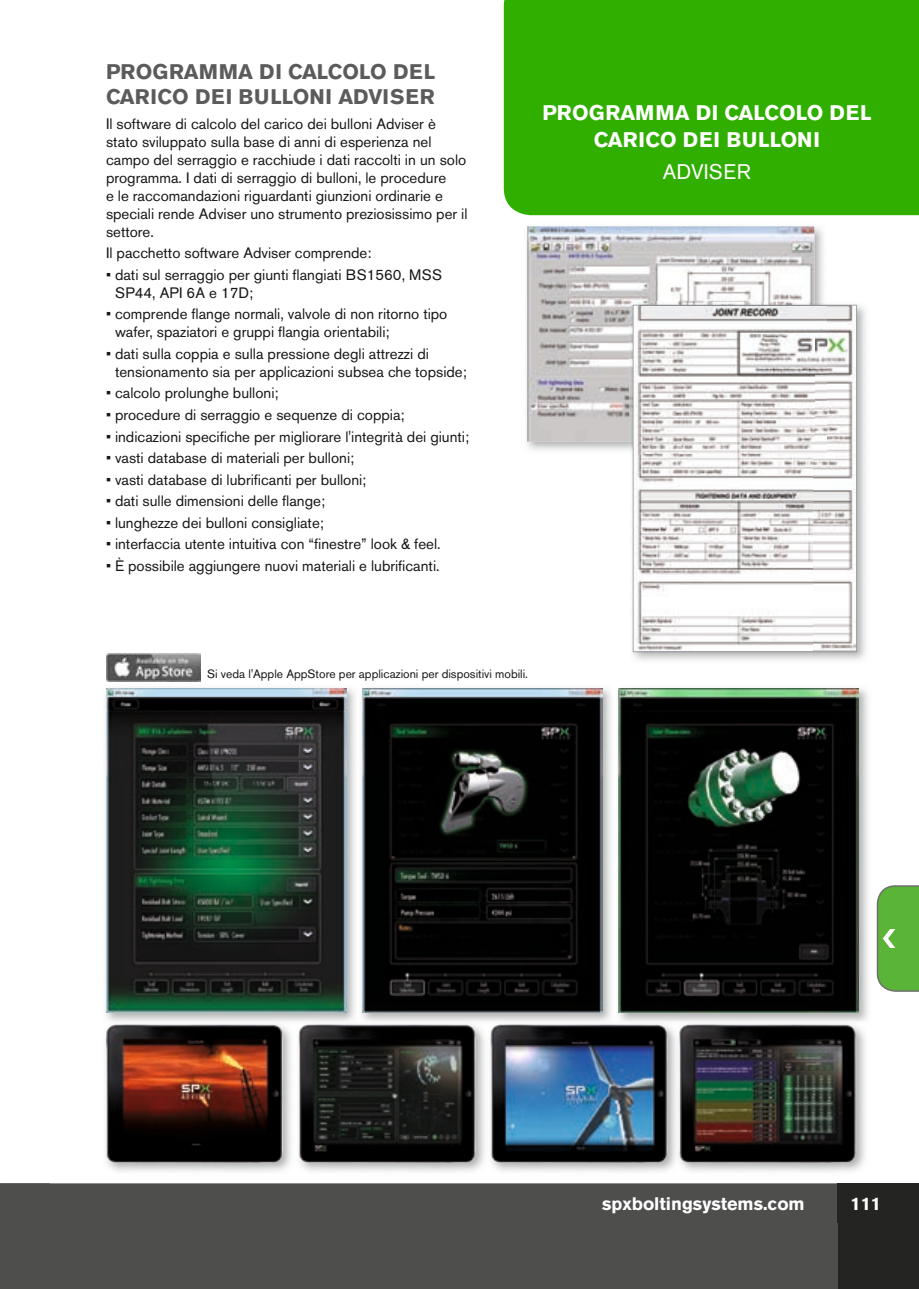
<style>
.page{position:relative;width:919px;height:1289px;background:#fff}
.page>*{position:absolute;margin:0;border:0;box-sizing:border-box;transform-origin:0 0}
.t1{font:700 21px/25.2px "Akzidenz Grotesk BE";color:#5b5b5b}
.t2{font:700 21px/27px "Akzidenz Grotesk BE";color:#fff;text-align:center}
.t3{font:21px "Akzidenz Grotesk BE";letter-spacing:.01em;color:#fff}
.t4{font:700 18px "Akzidenz Grotesk BE";color:#fff}
.t5{font:15px/18px "Akzidenz Grotesk BE";color:#151616}
.t6{font:12px "Akzidenz Grotesk BE";color:#151616}
</style>
<div class="page">
<div style="left:503px;top:0;width:415px;height:215px;background:#30af00"></div>
<div style="left:0;top:1183px;width:918px;height:105px;background:#4e4e4d"></div>
<div style="left:837px;top:1183px;width:81px;height:105px;background:#242423"></div>
<img style="left:105px;top:688px;width:250px;height:333px">
<img style="left:106px;top:688px;width:240px;height:324px">
<img style="left:361px;top:688px;width:250px;height:333px">
<img style="left:362px;top:688px;width:240px;height:324px">
<img style="left:618px;top:688px;width:250px;height:333px">
<img style="left:618px;top:688px;width:240px;height:324px">
<img style="left:106px;top:1021px;width:759px;height:151px">
<img style="left:678px;top:1024px;width:103px;height:138px">
<img style="left:106px;top:653px;width:94px;height:28px">
<img style="left:526px;top:226px;width:297px;height:225px">
<img style="left:527px;top:226px;width:287px;height:216px">
<img style="left:632px;top:304px;width:234px;height:357px">
<img style="left:629px;top:301px;width:185px;height:141px">
<svg style="left:632px;top:305px;width:224px;height:347px"></svg>
<svg style="left:876px;top:885px;width:42px;height:106px;background:#66b548"></svg>
<h1 class="t1" style="left:106px;top:59px;width:330px">PROGRAMMA DI CALCOLO DEL<br>CARICO DEI BULLONI ADVISER</h1>
<p class="t5" style="left:106px;top:114px;width:363px">Il software di calcolo del carico dei bulloni Adviser è stato sviluppato sulla base di anni di esperienza nel campo del serraggio e racchiude i dati raccolti in un solo programma. I dati di serraggio di bulloni, le procedure<br>e le raccomandazioni riguardanti giunzioni ordinarie e speciali rende Adviser uno strumento preziosissimo per il settore.</p>
<p class="t5" style="left:106px;top:244px;width:267px">Il pacchetto software Adviser comprende:</p>
<p class="t5" style="left:115px;top:265px;width:328px;text-indent:-9px">• dati sul serraggio per giunti flangiati BS1560, MSS<br>SP44, API 6A e 17D;</p>
<p class="t5" style="left:115px;top:305px;width:334px;text-indent:-9px">• comprende flange normali, valvole di non ritorno tipo wafer, spaziatori e gruppi flangia orientabili;</p>
<p class="t5" style="left:115px;top:344px;width:353px;text-indent:-9px">• dati sulla coppia e sulla pressione degli attrezzi di tensionamento sia per applicazioni subsea che topside;</p>
<p class="t5" style="left:106px;top:384px;width:174px">• calcolo prolunghe bulloni;</p>
<p class="t5" style="left:106px;top:405px;width:300px">• procedure di serraggio e sequenze di coppia;</p>
<p class="t5" style="left:106px;top:427px;width:364px">• indicazioni specifiche per migliorare l'integrità dei giunti;</p>
<p class="t5" style="left:106px;top:448px;width:250px">• vasti database di materiali per bulloni;</p>
<p class="t5" style="left:106px;top:470px;width:262px">• vasti database di lubrificanti per bulloni;</p>
<p class="t5" style="left:106px;top:492px;width:220px">• dati sulle dimensioni delle flange;</p>
<p class="t5" style="left:106px;top:513px;width:219px">• lunghezze dei bulloni consigliate;</p>
<p class="t5" style="left:106px;top:535px;width:336px">• interfaccia utente intuitiva con “finestre” look &amp; feel.</p>
<p class="t5" style="left:106px;top:556px;width:335px">• È possibile aggiungere nuovi materiali e lubrificanti.</p>
<h1 class="t2" style="left:542px;top:99px;width:330px">PROGRAMMA DI CALCOLO DEL<br>CARICO DEI BULLONI</h1>
<h1 class="t3" style="left:663px;top:159px;width:89px">ADVISER</h1>
<p class="t6" style="left:207px;top:666px;width:322px">Si veda l'Apple AppStore per applicazioni per dispositivi mobili.</p>
<p class="t4" style="left:602px;top:1193px;width:204px">SPXBOLTINGSYSTEMS.COM</p>
<p class="t4" style="left:850px;top:1192px;width:32px">111</p>
</div>
